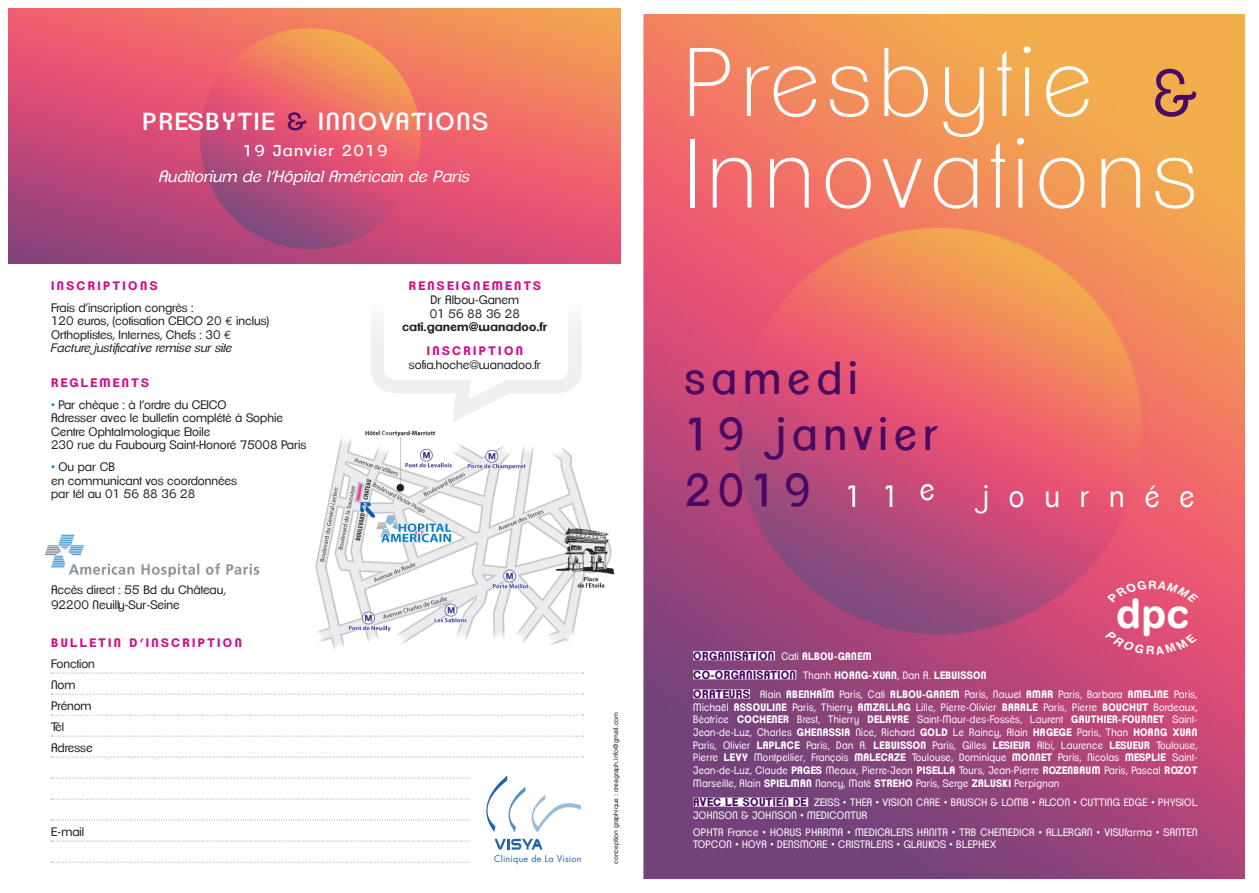
<style>
.page{position:relative;width:1259px;height:893px;background:#fff}
.page>*{position:absolute;margin:0;border:0;box-sizing:border-box;transform-origin:0 0}
.t1{font:200 94.5px "Clemente P Dac";letter-spacing:.09em;color:#fff}
.t2{font:45px "Clemente P Dai";letter-spacing:.16em;color:#490a62;scale:.9 1}
.t3{font:700 40.65px "Helvetica Rounded";color:#fff}
.t4{font:30px "Clemente P Dag";letter-spacing:.75em;color:#fff;scale:.9 1}
.t5{font:24px "Clemente P Dai";letter-spacing:.08em;color:#fff;scale:1.04 1}
.t6{font:italic 15.9px "Clemente P Dah";letter-spacing:.01em;color:#fff;scale:1.04 1}
.t7{font:15.45px "Clemente P Dai";letter-spacing:.08em;color:#fff;scale:1.04 1}
.t8{font:12px "Clemente P Dag";color:#231f20}
.t9{font:700 12px "Clemente P Dam";letter-spacing:.2em;color:#d10f8c}
.t10{font:italic 12px "Clemente P Dah";color:#231f20}
.t11{font:700 12px "Clemente P Dam";color:#231f20}
.t12{font:700 11.25px "Clemente P Dam";letter-spacing:.035em;color:#490a62;scale:.96 1}
.t13{font:10.5px/12.8px "Clemente P Dag";letter-spacing:.035em;color:#fff;text-align:justify;scale:.9 1}
.t14{font:10.5px/12.8px "Clemente P Dag";letter-spacing:.035em;color:#fff;scale:.93 1}
.t15{font:700 10.5px "Clemente P Dam";letter-spacing:.035em;color:#fff;scale:.9 1}
.t16{font:9px "Futura";letter-spacing:.025em;color:#2163ab}
.t17{font:6.75px "Helvetica Neue";color:#231f20}
.s1{color:#490a62}
.s2{font-family:"Euro Mono"}
.s3{color:#008ed4}
.s4{font-family:"Clemente P Dag";font-weight:400;font-size:64.5px;color:#490a62}
.s5{font-family:"Clemente P Dag";font-weight:400;font-size:10.5px;color:#fff}
.s6{font-size:10.5px;color:#fff}
.s7{font-size:11.25px;color:#490a62}
.s8{font-family:"Clemente P Dag";font-weight:400}
.s9{font-family:"Clemente P Dam";font-weight:700;font-size:11.25px;color:#490a62}
.s10{font-family:"Clemente P Dam";font-weight:700}
</style>
<div class="page">
<img style="left:9px;top:9px;width:612px;height:255px">
<svg style="left:51px;top:673px;width:532px;height:1px"></svg>
<svg style="left:51px;top:694px;width:532px;height:1px"></svg>
<svg style="left:51px;top:715px;width:532px;height:1px"></svg>
<svg style="left:51px;top:736px;width:532px;height:1px"></svg>
<svg style="left:51px;top:757px;width:532px;height:1px"></svg>
<svg style="left:51px;top:862px;width:420px;height:1px"></svg>
<img style="left:315px;top:432px;width:300px;height:218px">
<svg style="left:51px;top:839px;width:492px;height:11px"></svg>
<svg style="left:51px;top:776px;width:530px;height:56px"></svg>
<svg style="left:364px;top:251px;width:218px;height:181px"></svg>
<img style="left:44px;top:534px;width:216px;height:42px">
<img style="left:644px;top:15px;width:600px;height:863px">
<div style="left:629px;top:0;width:630px;height:893px;border:14px solid #fff"></div>
<div style="left:693px;top:651px;width:82px;height:9px;background:#fff"></div>
<div style="left:693px;top:670px;width:103px;height:9px;background:#fff"></div>
<div style="left:693px;top:689px;width:57px;height:9px;background:#fff"></div>
<div style="left:693px;top:798px;width:115px;height:9px;background:#fff"></div>
<div style="left:1105px;top:631px;width:92px;height:24px;background:#da4c76"></div>
<div style="left:1107px;top:580px;width:91px;height:22px;background:#e45174"></div>
<p class="t5" style="left:142px;top:107px;width:334px">PRESBYTIE <span class="s1">&amp;</span> INNOVATIONS</p>
<p class="t7" style="left:243px;top:141px;width:141px">19 Janvier 2019</p>
<p class="t6" style="left:159px;top:167px;width:300px">Auditorium de l’Hôpital Américain de Paris</p>
<p class="t9" style="left:51px;top:278px;width:108px">INSCRIPTIONS</p>
<p class="t8" style="left:51px;top:301px;width:144px">Frais d’inscription congrès :</p>
<p class="t8" style="left:51px;top:314px;width:220px">120 euros, (cotisation CEICO 20 <span class="s2">e</span> inclus)</p>
<p class="t8" style="left:51px;top:328px;width:182px">Orthoptistes, Internes, Chefs : 30 <span class="s2">e</span></p>
<p class="t10" style="left:51px;top:341px;width:183px">Facture justificative remise sur site</p>
<p class="t9" style="left:51px;top:375px;width:99px">REGLEMENTS</p>
<p class="t8" style="left:51px;top:398px;width:177px"><span class="s3">•</span> Par chèque : à l’ordre du CEICO</p>
<p class="t8" style="left:51px;top:411px;width:233px">Adresser avec le bulletin complété à Sophie</p>
<p class="t8" style="left:51px;top:425px;width:161px">Centre Ophtalmologique Etoile</p>
<p class="t8" style="left:51px;top:438px;width:257px">230 rue du Faubourg Saint-Honoré 75008 Paris</p>
<p class="t8" style="left:51px;top:460px;width:66px"><span class="s3">•</span> Ou par CB</p>
<p class="t8" style="left:51px;top:474px;width:187px">en communicant vos coordonnées</p>
<p class="t8" style="left:51px;top:487px;width:146px">par tél au 01 56 88 36 28</p>
<p class="t8" style="left:51px;top:583px;width:176px">Accès direct : 55 Bd du Château,</p>
<p class="t8" style="left:51px;top:598px;width:130px">92200 Neuilly-Sur-Seine</p>
<p class="t9" style="left:51px;top:636px;width:192px">BULLETIN D’INSCRIPTION</p>
<p class="t8" style="left:51px;top:657px;width:45px">Fonction</p>
<p class="t8" style="left:51px;top:678px;width:26px">Nom</p>
<p class="t8" style="left:51px;top:699px;width:42px">Prénom</p>
<p class="t8" style="left:51px;top:720px;width:14px">Tél</p>
<p class="t8" style="left:51px;top:741px;width:43px">Adresse</p>
<p class="t8" style="left:51px;top:825px;width:35px">E-mail</p>
<p class="t9" style="left:409px;top:278px;width:134px">RENSEIGNEMENTS</p>
<p class="t8" style="left:431px;top:293px;width:90px">Dr Albou-Ganem</p>
<p class="t8" style="left:430px;top:306px;width:92px">01 56 88 36 28</p>
<p class="t11" style="left:402px;top:319px;width:147px">cati.ganem@wanadoo.fr</p>
<p class="t9" style="left:427px;top:344px;width:98px">INSCRIPTION</p>
<p class="t8" style="left:409px;top:358px;width:133px">sofia.hoche@wanadoo.fr</p>
<p class="t16" style="left:494px;top:853px;width:89px">Clinique de La Vision</p>
<p class="t17" style="left:611px;top:864px;width:153px;rotate:-90deg">conception graphique : creagraph.info@gmail.com</p>
<p class="t1" style="left:685px;top:28px;width:513px">Presbytie <span class="s4">&amp;</span></p>
<p class="t1" style="left:685px;top:120px;width:513px">Innovations</p>
<p class="t2" style="left:685px;top:352px;width:193px">samedi</p>
<p class="t2" style="left:685px;top:408px;width:283px">19 janvier</p>
<p class="t2" style="left:685px;top:464px;width:141px">2019</p>
<p class="t4" style="left:845px;top:479px;width:101px">11e</p>
<p class="t4" style="left:983px;top:479px;width:236px">journée</p>
<p class="t3" style="left:1116px;top:589px;width:74px">dpc</p>
<p class="t12" style="left:693px;top:649px;width:187px">ORGANISATION <span class="s5">Cati</span> <span class="s6">ALBOU-GANEM</span></p>
<p class="t15" style="left:693px;top:669px;width:327px"><span class="s7">CO-ORGANISATION</span> <span class="s8">Thanh</span> HOANG-XUAN<span class="s8">, Dan A.</span> LEBUISSON</p>
<p class="t13" style="left:693px;top:688px;width:561px"><span class="s9">ORATEURS</span> Alain <span class="s10">ABENHAÏM</span> Paris, Cati <span class="s10">ALBOU-GANEM</span> Paris, Nawel <span class="s10">AMAR</span> Paris, Barbara <span class="s10">AMELINE</span> Paris, Michaël <span class="s10">ASSOULINE</span> Paris, Thierry <span class="s10">AMZALLAG</span> Lille, Pierre-Olivier <span class="s10">BARALE</span> Paris, Pierre <span class="s10">BOUCHUT</span> Bordeaux, Béatrice <span class="s10">COCHENER</span> Brest, Thierry <span class="s10">DELAYRE</span> Saint-Maur-des-Fossés, Laurent <span class="s10">GAUTHIER-FOURNET</span> Saint-Jean-de-Luz, Charles <span class="s10">GHENASSIA</span> Nice, Richard <span class="s10">GOLD</span> Le Raincy, Alain <span class="s10">HAGEGE</span> Paris, Than <span class="s10">HOANG XUAN </span>Paris, Olivier <span class="s10">LAPLACE</span> Paris, Dan A. <span class="s10">LEBUISSON</span> Paris, Gilles <span class="s10">LESIEUR</span> Albi, Laurence <span class="s10">LESUEUR</span> Toulouse, Pierre <span class="s10">LEVY</span> Montpellier, François <span class="s10">MALECAZE</span> Toulouse, Dominique <span class="s10">MONNET</span> Paris, Nicolas <span class="s10">MESPLIE</span> Saint-Jean-de-Luz, Claude <span class="s10">PAGES</span> Meaux, Pierre-Jean <span class="s10">PISELLA</span> Tours, Jean-Pierre <span class="s10">ROZENBAUM</span> Paris, Pascal <span class="s10">ROZOT </span>Marseille, Alain <span class="s10">SPIELMAN</span> Nancy, Maté <span class="s10">STREHO</span> Paris, Serge <span class="s10">ZALUSKI</span> Perpignan</p>
<p class="t14" style="left:693px;top:796px;width:543px"><span class="s9">AVEC LE SOUTIEN DE</span> ZEISS • THEA • VISION CARE • BAUSCH &amp; LOMB • ALCON • CUTTING EDGE • PHYSIOL<br>JOHNSON &amp; JOHNSON • MEDICONTUR</p>
<p class="t14" style="left:693px;top:825px;width:543px">OPHTA France • HORUS PHARMA • MEDICALENS HANITA • TRB CHEMEDICA • ALLERGAN • VISUfarma • SANTEN<br>TOPCON • HOYA • DENSMORE • CRISTALENS • GLAUKOS • BLEPHEX</p>
</div>
